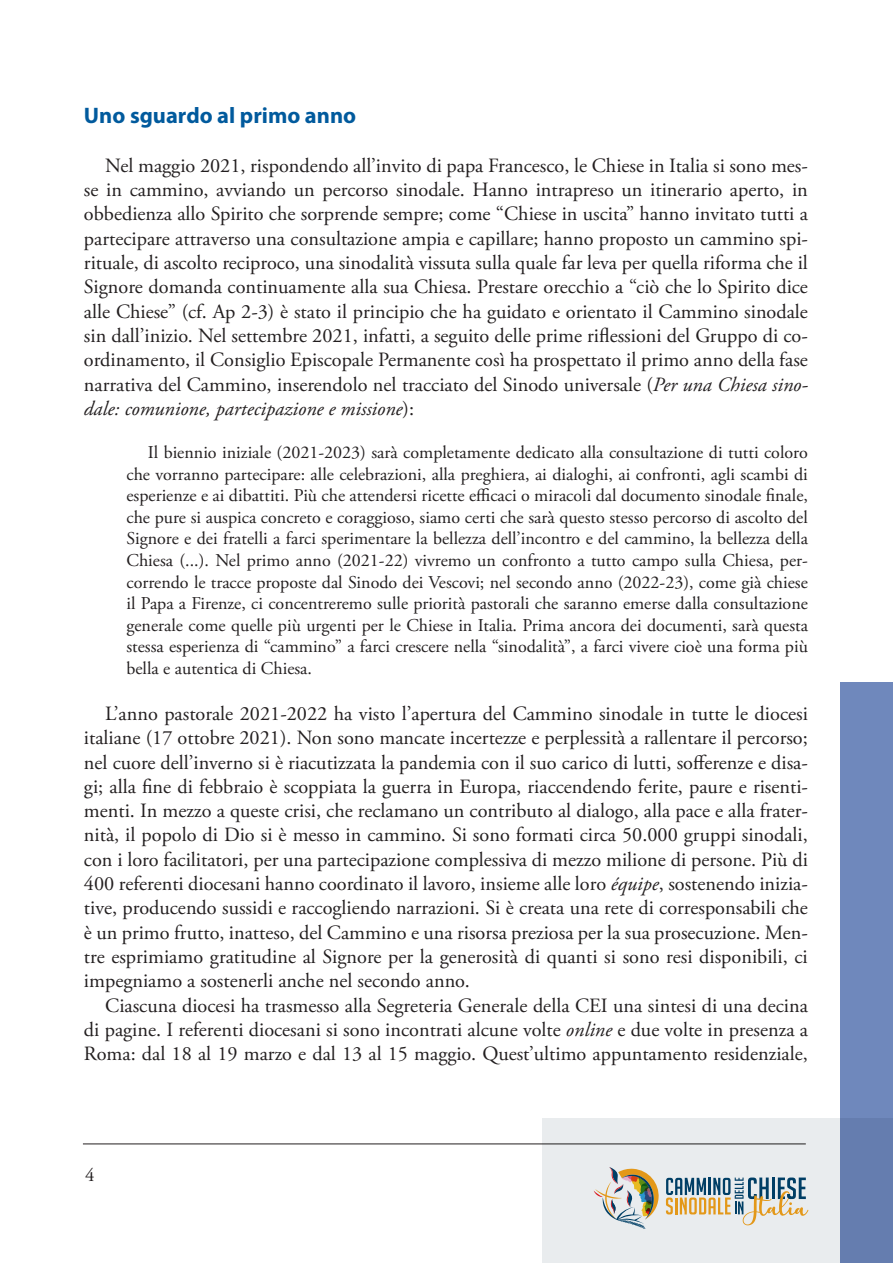
<style>
.page{position:relative;width:893px;height:1263px;background:#fff}
.page>*{position:absolute;margin:0;border:0;box-sizing:border-box;transform-origin:0 0}
.Titolo_15{font:700 22.5px "Myriad Pro";color:#015a9d}
.Testo_Myri{font:20.25px/24.3px "Adobe Garamond Pro";color:#231f20;text-align:justify}
.t1{font:18.75px "Adobe Garamond Pro";color:#231f20}
.Rientro_11{font:18px/21.6px "Adobe Garamond Pro";color:#231f20;text-align:justify}
.s1{font-style:italic}
</style>
<div class="page">
<hr style="left:83px;top:1143px;width:723px;height:1px;background:#231f20">
<div style="left:542px;top:1118px;width:351px;height:145px;background:#e9ecee"></div>
<div style="left:840px;top:682px;width:53px;height:581px;background:linear-gradient(to right,#6d85b9,#6d85b9)"></div>
<p class="Titolo_15" style="left:84px;top:101px;width:274px">Uno sguardo al primo anno</p>
<p class="Testo_Myri" style="left:84px;top:154px;width:726px;text-indent:21px">Nel maggio 2021, rispondendo all’invito di papa Francesco, le Chiese in Italia si sono mes&shy;se in cammino, avviando un percorso sinodale. Hanno intrapreso un itinerario aperto, in obbedienza allo Spirito che sorprende sempre; come “Chiese in uscita” hanno invitato tutti a partecipare attraverso una consultazione ampia e capillare; hanno proposto un cammino spi&shy;rituale, di ascolto reciproco, una sinodalità vissuta sulla quale far leva per quella riforma che il Signore domanda continuamente alla sua Chiesa. Prestare orecchio a “ciò che lo Spirito dice alle Chiese” (cf. Ap 2-3) è stato il principio che ha guidato e orientato il Cammino sinodale sin dall’inizio. Nel settembre 2021, infatti, a seguito delle prime riflessioni del Gruppo di co&shy;ordinamento, il Consiglio Episcopale Permanente così ha prospettato il primo anno della fase narrativa del Cammino, inserendolo nel tracciato del Sinodo universale (<span class="s1">Per una Chiesa sino&shy;dale: comunione, partecipazione e missione</span>):</p>
<p class="Rientro_11" style="left:126px;top:442px;width:683px;text-indent:21px">Il biennio iniziale (2021-2023) sarà completamente dedicato alla consultazione di tutti coloro che vorranno partecipare: alle celebrazioni, alla preghiera, ai dialoghi, ai confronti, agli scambi di esperienze e ai dibattiti. Più che attendersi ricette efficaci o miracoli dal documento sinodale finale, che pure si auspica concreto e coraggioso, siamo certi che sarà questo stesso percorso di ascolto del Signore e dei fratelli a farci sperimentare la bellezza dell’incontro e del cammino, la bellezza della Chiesa (...). Nel primo anno (2021-22) vivremo un confronto a tutto campo sulla Chiesa, per&shy;correndo le tracce proposte dal Sinodo dei Vescovi; nel secondo anno (2022-23), come già chiese il Papa a Firenze, ci concentreremo sulle priorità pastorali che saranno emerse dalla consultazione generale come quelle più urgenti per le Chiese in Italia. Prima ancora dei documenti, sarà questa stessa esperienza di “cammino” a farci crescere nella “sinodalità”, a farci vivere cioè una forma più bella e autentica di Chiesa.</p>
<p class="Testo_Myri" style="left:84px;top:702px;width:725px;text-indent:21px">L’anno pastorale 2021-2022 ha visto l’apertura del Cammino sinodale in tutte le diocesi italiane (17 ottobre 2021). Non sono mancate incertezze e perplessità a rallentare il percorso; nel cuore dell’inverno si è riacutizzata la pandemia con il suo carico di lutti, sofferenze e disa&shy;gi; alla fine di febbraio è scoppiata la guerra in Europa, riaccendendo ferite, paure e risenti&shy;menti. In mezzo a queste crisi, che reclamano un contributo al dialogo, alla pace e alla frater&shy;nità, il popolo di Dio si è messo in cammino. Si sono formati circa 50.000 gruppi sinodali, con i loro facilitatori, per una partecipazione complessiva di mezzo milione di persone. Più di 400 referenti diocesani hanno coordinato il lavoro, insieme alle loro <span class="s1">équipe</span>, sostenendo inizia&shy;tive, producendo sussidi e raccogliendo narrazioni. Si è creata una rete di corresponsabili che è un primo frutto, inatteso, del Cammino e una risorsa preziosa per la sua prosecuzione. Men&shy;tre esprimiamo gratitudine al Signore per la generosità di quanti si sono resi disponibili, ci impegniamo a sostenerli anche nel secondo anno.</p>
<p class="Testo_Myri" style="left:84px;top:994px;width:726px;text-indent:21px">Ciascuna diocesi ha trasmesso alla Segreteria Generale della CEI una sintesi di una decina di pagine. I referenti diocesani si sono incontrati alcune volte <span class="s1">online</span> e due volte in presenza a Roma: dal 18 al 19 marzo e dal 13 al 15 maggio. Quest’ultimo appuntamento residenziale,</p>
<p class="t1" style="left:85px;top:1164px;width:11px">4</p>
</div>
